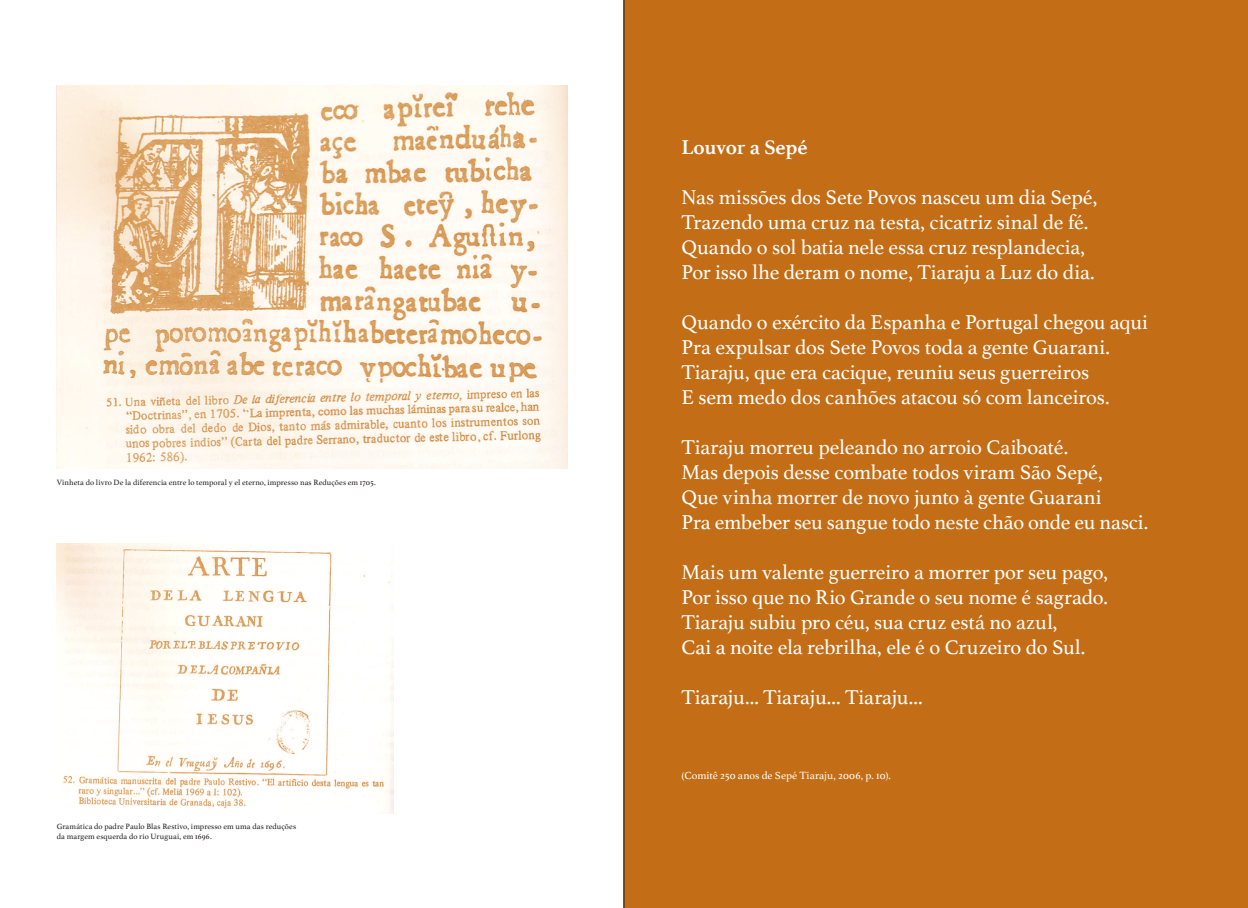
<style>
.page{position:relative;width:1248px;height:908px;background:#fff}
.page>*{position:absolute;margin:0;border:0;box-sizing:border-box;transform-origin:0 0}
.t1{font:21px/25px "Athelas";letter-spacing:-.005em;color:#fff}
.t2{font:700 21px "Athelas";letter-spacing:-.015em;color:#fff}
.t3{font:11px "Athelas";color:#fff}
.t4{font:8px/10px "Athelas";letter-spacing:.01em;color:#231f20}
</style>
<div class="page">
<div style="left:624px;top:0;width:623px;height:907px;background:#c36d16"></div>
<img style="left:57px;top:85px;width:510px;height:383px">
<img style="left:57px;top:543px;width:337px;height:270px">
<hr style="left:623px;top:0;width:1px;height:907px;background:#231f20">
<p class="t4" style="left:57px;top:476px;width:320px">Vinheta do livro De la diferencia entre lo temporal y el eterno, impresso nas Reduções em 1705.</p>
<p class="t4" style="left:57px;top:820px;width:241px">Gramática do padre Paulo Blas Restivo, impresso em uma das reduções da margem esquerda do rio Uruguai, em 1696.</p>
<p class="t2" style="left:681px;top:130px;width:128px">Louvor a Sepé</p>
<p class="t1" style="left:681px;top:183px;width:417px">Nas missões dos Sete Povos nasceu um dia Sepé, Trazendo uma cruz na testa, cicatriz sinal de fé.<br>Quando o sol batia nele essa cruz resplandecia, Por isso lhe deram o nome, Tiaraju a Luz do dia.</p>
<p class="t1" style="left:681px;top:308px;width:468px">Quando o exército da Espanha e Portugal chegou aqui Pra expulsar dos Sete Povos toda a gente Guarani.<br>Tiaraju, que era cacique, reuniu seus guerreiros<br>E sem medo dos canhões atacou só com lanceiros.</p>
<p class="t1" style="left:681px;top:433px;width:468px">Tiaraju morreu peleando no arroio Caiboaté.<br>Mas depois desse combate todos viram São Sepé,<br>Que vinha morrer de novo junto à gente Guarani<br>Pra embeber seu sangue todo neste chão onde eu nasci.</p>
<p class="t1" style="left:681px;top:558px;width:428px">Mais um valente guerreiro a morrer por seu pago, Por isso que no Rio Grande o seu nome é sagrado.<br>Tiaraju subiu pro céu, sua cruz está no azul,<br>Cai a noite ela rebrilha, ele é o Cruzeiro do Sul.</p>
<p class="t1" style="left:681px;top:683px;width:243px">Tiaraju... Tiaraju... Tiaraju...</p>
<p class="t3" style="left:681px;top:766px;width:211px">(Comitê 250 anos de Sepé Tiaraju, 2006, p. 10).</p>
</div>
